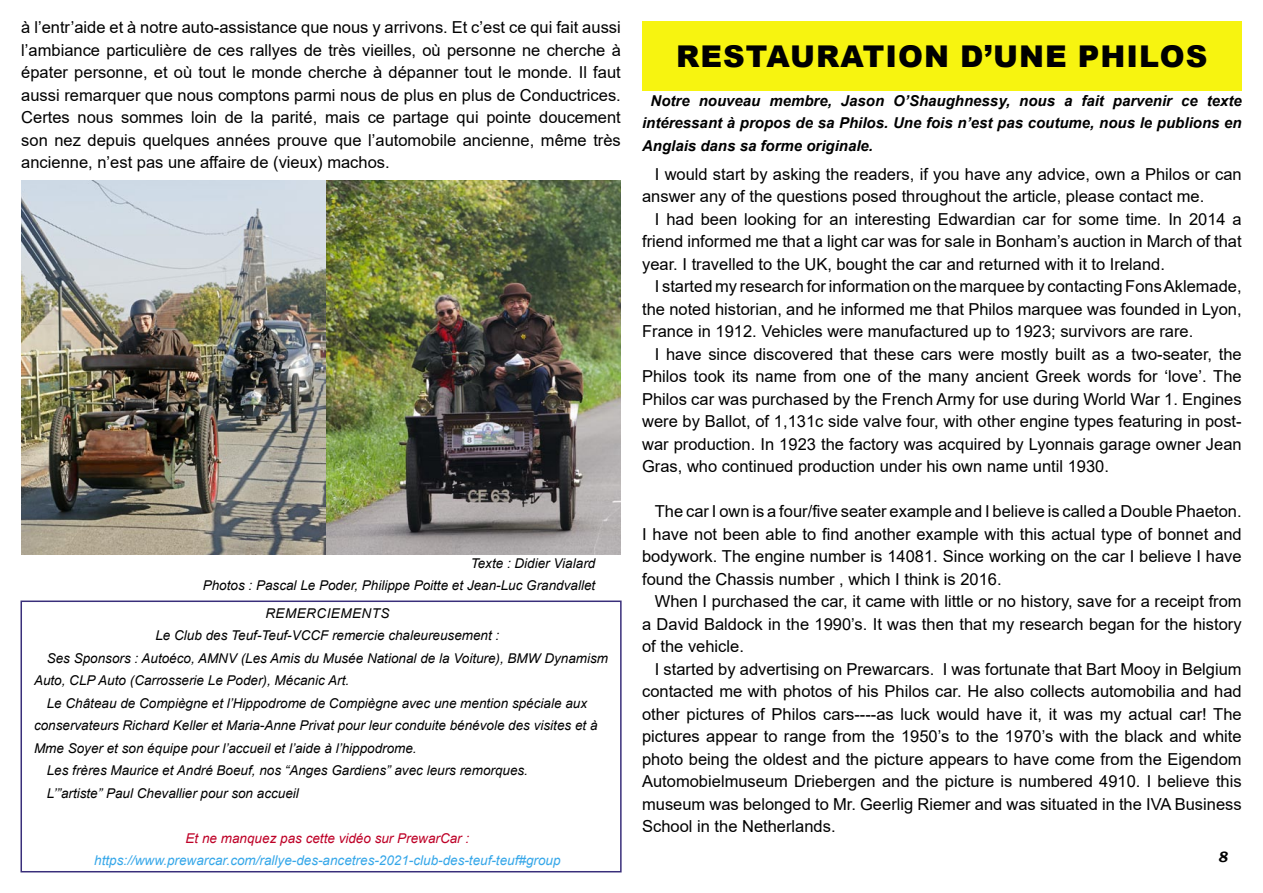
<style>
.page{position:relative;width:1263px;height:893px;background:#fff}
.page>*{position:absolute;margin:0;border:0;box-sizing:border-box;transform-origin:0 0}
.t1{font:900 30px "Arial";letter-spacing:.035em;color:#000}
.t2{font:16.5px/22.5px "Arial";color:#000;text-align:justify}
.t3{font:italic 700 15px/22.5px "Arial";color:#000;text-align:justify}
.t4{font:italic 700 15px "Bookman Old Style";color:#000}
.t5{font:italic 13.5px/22.5px "Arial";color:#000;text-align:right}
.t6{font:italic 13.5px "Arial";color:#36a7e9}
.t7{font:italic 13.5px "Arial";color:#be0027}
.t8{font:italic 13.5px "Arial";letter-spacing:.035em;color:#000}
</style>
<div class="page">
<img style="left:21px;top:180px;width:304px;height:374px">
<img style="left:327px;top:180px;width:294px;height:374px">
<div style="left:21px;top:600px;width:601px;height:272px;border:2px solid #392e7a"></div>
<div style="left:642px;top:21px;width:600px;height:70px;background:#f7f410"></div>
<p class="t2" style="left:21px;top:16px;width:601px">à l’entr’aide et à notre auto-assistance que nous y arrivons. Et c’est ce qui fait aussi l’ambiance particulière de ces rallyes de très vieilles, où personne ne cherche à épater personne, et où tout le monde cherche à dépanner tout le monde. Il faut aussi remarquer que nous comptons parmi nous de plus en plus de Conductrices.<br>Certes nous sommes loin de la parité, mais ce partage qui pointe doucement son nez depuis quelques années prouve que l’automobile ancienne, même très ancienne, n’est pas une affaire de (vieux) machos.</p>
<p class="t5" style="left:203px;top:552px;width:394px">Texte : Didier Vialard<br>Photos : Pascal Le Poder, Philippe Poitte et Jean-Luc Grandvallet</p>
<p class="t8" style="left:265px;top:604px;width:126px">REMERCIEMENTS</p>
<p class="t5" style="left:155px;top:624px;width:345px">Le Club des Teuf-Teuf-VCCF remercie chaleureusement :</p>
<p class="t5" style="left:47px;top:647px;width:563px">Ses Sponsors : Autoéco, AMNV (Les Amis du Musée National de la Voiture), BMW Dynamism</p>
<p class="t5" style="left:34px;top:669px;width:317px">Auto, CLP Auto (Carrosserie Le Poder), Mécanic Art.</p>
<p class="t5" style="left:47px;top:692px;width:542px">Le Château de Compiègne et l’Hippodrome de Compiègne avec une mention spéciale aux</p>
<p class="t5" style="left:34px;top:714px;width:565px">conservateurs Richard Keller et Maria-Anne Privat pour leur conduite bénévole des visites et à</p>
<p class="t5" style="left:34px;top:737px;width:384px">Mme Soyer et son équipe pour l’accueil et l’aide à l’hippodrome.</p>
<p class="t5" style="left:47px;top:759px;width:483px">Les frères Maurice et André Boeuf, nos “Anges Gardiens” avec leurs remorques.</p>
<p class="t5" style="left:47px;top:782px;width:254px">L’”artiste” Paul Chevallier pour son accueil</p>
<p class="t7" style="left:186px;top:829px;width:285px">Et ne manquez pas cette vidéo sur PrewarCar :</p>
<p class="t6" style="left:94px;top:852px;width:468px">https://www.prewarcar.com/rallye-des-ancetres-2021-club-des-teuf-teuf#group</p>
<h1 class="t1" style="left:676px;top:34px;width:533px">RESTAURATION D’UNE PHILOS</h1>
<p class="t3" style="left:642px;top:89px;width:601px;text-indent:9px">Notre nouveau membre, Jason O’Shaughnessy, nous a fait parvenir ce texte intéressant à propos de sa Philos. Une fois n’est pas coutume, nous le publions en Anglais dans sa forme originale.</p>
<p class="t2" style="left:642px;top:163px;width:601px;text-indent:13px">I would start by asking the readers, if you have any advice, own a Philos or can answer any of the questions posed throughout the article, please contact me.</p>
<p class="t2" style="left:642px;top:208px;width:601px;text-indent:13px">I had been looking for an interesting Edwardian car for some time. In 2014 a friend informed me that a light car was for sale in Bonham’s auction in March of that year. I travelled to the UK, bought the car and returned with it to Ireland.</p>
<p class="t2" style="left:642px;top:275px;width:601px;text-indent:13px">I started my research for information on the marquee by contacting Fons Aklemade, the noted historian, and he informed me that Philos marquee was founded in Lyon, France in 1912. Vehicles were manufactured up to 1923; survivors are rare.</p>
<p class="t2" style="left:642px;top:343px;width:601px;text-indent:13px">I have since discovered that these cars were mostly built as a two-seater, the Philos took its name from one of the many ancient Greek words for ‘love’. The Philos car was purchased by the French Army for use during World War 1. Engines were by Ballot, of 1,131c side valve four, with other engine types featuring in post&shy;war production. In 1923 the factory was acquired by Lyonnais garage owner Jean Gras, who continued production under his own name until 1930.</p>
<p class="t2" style="left:642px;top:500px;width:601px;text-indent:13px">The car I own is a four/five seater example and I believe is called a Double Phaeton.<br>I have not been able to find another example with this actual type of bonnet and bodywork. The engine number is 14081. Since working on the car I believe I have found the Chassis number , which I think is 2016.</p>
<p class="t2" style="left:642px;top:590px;width:601px;text-indent:13px">When I purchased the car, it came with little or no history, save for a receipt from a David Baldock in the 1990’s. It was then that my research began for the history of the vehicle.</p>
<p class="t2" style="left:642px;top:658px;width:601px;text-indent:13px">I started by advertising on Prewarcars. I was fortunate that Bart Mooy in Belgium contacted me with photos of his Philos car. He also collects automobilia and had other pictures of Philos cars----as luck would have it, it was my actual car! The pictures appear to range from the 1950’s to the 1970’s with the black and white photo being the oldest and the picture appears to have come from the Eigendom Automobielmuseum Driebergen and the picture is numbered 4910. I believe this museum was belonged to Mr. Geerlig Riemer and was situated in the IVA Business School in the Netherlands.</p>
<p class="t4" style="left:1217px;top:846px;width:12px">8</p>
</div>
